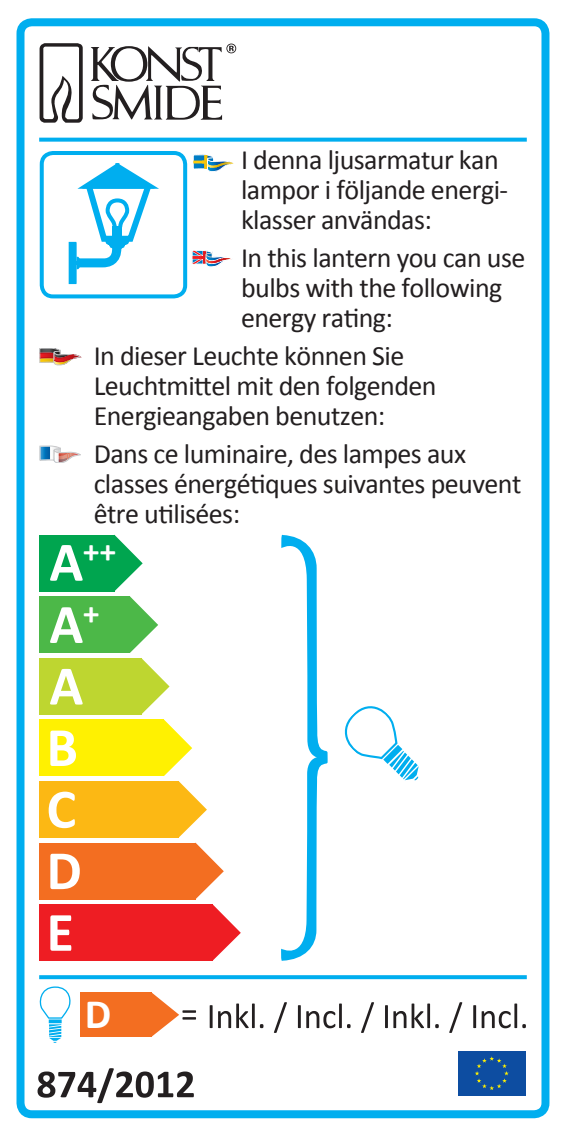
<style>
.page{position:relative;width:567px;height:1134px;background:#fff}
.page>*{position:absolute;margin:0;border:0;box-sizing:border-box;transform-origin:0 0}
.t1{font:700 56px/61.6px "Calibri";color:#fff}
.t2{font:700 42px "Calibri";color:#fff}
.t3{font:700 32.8px "Calibri";color:#fff}
.t4{font:28px/30px "Calibri";letter-spacing:-.02em;color:#231f20}
.s1{font-size:56px}
</style>
<div class="page">
<div style="left:17px;top:18px;width:532px;height:1100px;border:8px solid #00aeef;border-radius:11px"></div>
<div style="left:457px;top:1050px;width:70px;height:47px;background:#0d4da1"></div>
<svg style="left:475px;top:1056px;width:34px;height:34px"></svg>
<svg style="left:38px;top:1068px;width:156px;height:35px"></svg>
<svg style="left:39px;top:975px;width:488px;height:4px;fill:#00aeef"></svg>
<svg style="left:39px;top:138px;width:488px;height:4px;fill:#00aeef"></svg>
<svg style="left:40px;top:986px;width:31px;height:57px"></svg>
<div style="left:80px;top:992px;width:72px;height:45px;background:#f36e21"></div>
<svg style="left:210px;top:1002px;width:316px;height:31px"></svg>
<svg style="left:152px;top:993px;width:44px;height:44px"></svg>
<div style="left:39px;top:535px;width:75px;height:56px;background:#00a54f"></div>
<svg style="left:86px;top:535px;width:155px;height:426px"></svg>
<div style="left:39px;top:596px;width:91px;height:57px;background:#4cb848"></div>
<div style="left:39px;top:658px;width:102px;height:57px;background:#bed630"></div>
<div style="left:39px;top:719px;width:125px;height:57px;background:#fff101"></div>
<div style="left:39px;top:781px;width:140px;height:57px;background:#fcb814"></div>
<div style="left:39px;top:843px;width:156px;height:56px;background:#f36e21"></div>
<div style="left:39px;top:904px;width:174px;height:57px;background:#ee1d23"></div>
<svg style="left:281px;top:535px;width:47px;height:426px"></svg>
<svg style="left:344px;top:706px;width:75px;height:74px"></svg>
<svg style="left:40px;top:43px;width:43px;height:80px"></svg>
<svg style="left:91px;top:44px;width:145px;height:76px"></svg>
<svg style="left:69px;top:163px;width:90px;height:121px"></svg>
<div style="left:40px;top:151px;width:147px;height:147px;border:4px solid #00aeef;border-radius:11px"></div>
<svg style="left:193px;top:155px;width:41px;height:17px"></svg>
<svg style="left:192px;top:250px;width:40px;height:17px"></svg>
<svg style="left:39px;top:348px;width:42px;height:17px"></svg>
<svg style="left:40px;top:446px;width:41px;height:17px"></svg>
<p class="t4" style="left:241px;top:145px;width:269px">I denna ljusarmatur kan lampor i följande energi&shy;klasser användas:</p>
<p class="t4" style="left:241px;top:243px;width:286px">In this lantern you can use bulbs with the following energy rating:</p>
<p class="t4" style="left:94px;top:341px;width:344px">In dieser Leuchte können Sie<br>Leuchtmittel mit den folgenden<br>Energieangaben benutzen:</p>
<p class="t4" style="left:94px;top:439px;width:429px">Dans ce luminaire, des lampes aux classes énergétiques suivantes peuvent être utilisées:</p>
<p class="t3" style="left:49px;top:530px;width:68px"><span class="s1">A</span>++</p>
<h1 class="t1" style="left:47px;top:593px;width:55px">A<sup>+<br></sup>A<br>B<br>C<br>D<br>E</h1>
<h2 class="t2" style="left:85px;top:987px;width:28px">D</h2>
</div>
